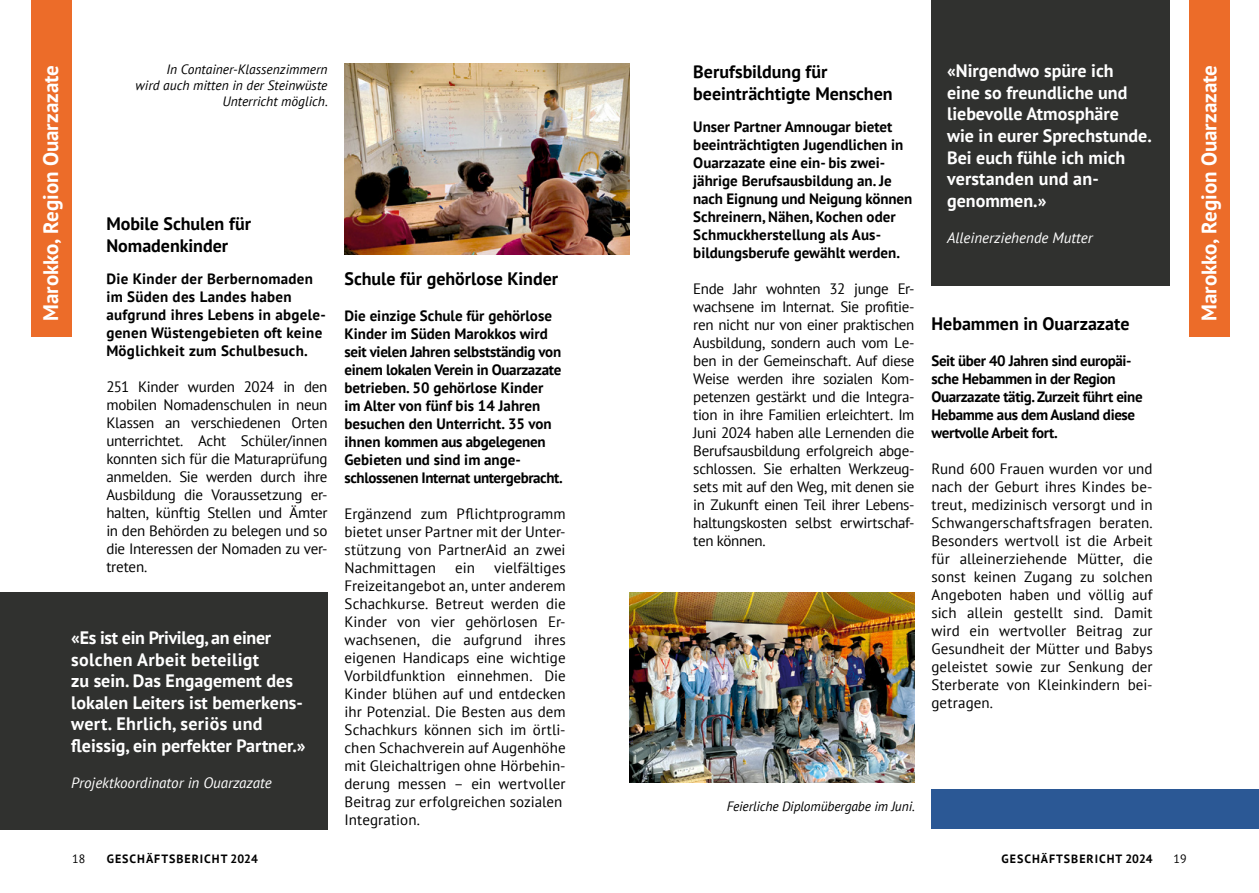
<style>
.page{position:relative;width:1259px;height:893px;background:#fff}
.page>*{position:absolute;margin:0;border:0;box-sizing:border-box;transform-origin:0 0}
.t1{font:700 21px "PT Sans";color:#fff}
.t2{font:700 18px/21.6px "PT Sans";color:#fff}
.t3{font:700 18px/21.6px "PT Sans";color:#000}
.t4{font:15px/18px "PT Sans";letter-spacing:.005em;color:#000;text-align:justify}
.t5{font:700 15px/18px "PT Sans";color:#000}
.t6{font:700 15px/18px "PT Sans";letter-spacing:-.025em;color:#000}
.t7{font:700 15px/18px "PT Sans";letter-spacing:.02em;color:#000}
.t8{font:italic 15px "PT Sans";color:#fff}
.t9{font:italic 13.5px/16.2px "PT Sans";color:#000;text-align:right}
.t10{font:700 12px "PT Sans";letter-spacing:.08em;color:#000}
.t11{font:12px "PT Sans";color:#000}
</style>
<div class="page">
<div style="left:1189px;top:0;width:40px;height:336px;background:#ec6c29"></div>
<div style="left:31px;top:0;width:40px;height:337px;background:#ec6c29"></div>
<img style="left:629px;top:592px;width:285px;height:191px">
<div style="left:0;top:592px;width:327px;height:237px;background:#30312f"></div>
<img style="left:344px;top:64px;width:285px;height:191px">
<div style="left:931px;top:789px;width:328px;height:39px;background:#2b5895"></div>
<div style="left:931px;top:0;width:238px;height:286px;background:#30312f"></div>
<p class="t9" style="left:136px;top:61px;width:194px">In Container-Klassenzimmern<br>wird auch mitten in der Steinwüste<br>Unterricht möglich.</p>
<p class="t2" style="left:947px;top:60px;width:206px">«Nirgendwo spüre ich<br>eine so freundliche und liebevolle Atmosphäre<br>wie in eurer Sprechstunde.<br>Bei euch fühle ich mich verstanden und an&shy;genommen.»</p>
<p class="t8" style="left:947px;top:228px;width:147px">Alleinerziehende Mutter</p>
<p class="t3" style="left:693px;top:61px;width:201px">Berufsbildung für beeinträchtigte Menschen</p>
<p class="t5" style="left:693px;top:118px;width:220px">Unser Partner Amnougar bietet beeinträchtigten Jugendlichen in<br>Ouarzazate eine ein- bis zwei&shy;jährige Berufsausbildung an. Je nach Eignung und Neigung können<br>Schreinern, Nähen, Kochen oder<br>Schmuckherstellung als Aus&shy;bildungsberufe gewählt werden.</p>
<p class="t4" style="left:693px;top:280px;width:223px">Ende Jahr wohnten 32 junge Er&shy;wachsene im Internat. Sie profitie&shy;ren nicht nur von einer praktischen Ausbildung, sondern auch vom Le&shy;ben in der Gemeinschaft. Auf diese Weise werden ihre sozialen Kom&shy;petenzen gestärkt und die Integra&shy;tion in ihre Familien erleichtert. Im Juni 2024 haben alle Lernenden die Berufsausbildung erfolgreich abge&shy;schlossen. Sie erhalten Werkzeug&shy;sets mit auf den Weg, mit denen sie in Zukunft einen Teil ihrer Lebens&shy;haltungskosten selbst erwirtschaf&shy;ten können.</p>
<h1 class="t1" style="left:37px;top:321px;width:258px;rotate:-90deg">Marokko, Region Ouarzazate</h1>
<h1 class="t1" style="left:1195px;top:321px;width:258px;rotate:-90deg">Marokko, Region Ouarzazate</h1>
<p class="t3" style="left:106px;top:213px;width:146px">Mobile Schulen für<br>Nomadenkinder</p>
<p class="t7" style="left:106px;top:270px;width:221px">Die Kinder der Berbernomaden im Süden des Landes haben aufgrund ihres Lebens in abgele&shy;genen Wüstengebieten oft keine<br>Möglichkeit zum Schulbesuch.</p>
<p class="t4" style="left:106px;top:378px;width:223px">251 Kinder wurden 2024 in den mobilen Nomadenschulen in neun Klassen an verschiedenen Orten unterrichtet. Acht Schüler/innen konnten sich für die Maturaprüfung anmelden. Sie werden durch ihre Ausbildung die Voraussetzung er&shy;halten, künftig Stellen und Ämter in den Behörden zu belegen und so die Interessen der Nomaden zu ver&shy;treten.</p>
<p class="t3" style="left:344px;top:267px;width:215px">Schule für gehörlose Kinder</p>
<p class="t5" style="left:344px;top:306px;width:220px">Die einzige Schule für gehörlose<br>Kinder im Süden Marokkos wird seit vielen Jahren selbstständig von einem lokalen Verein in Ouarzazate betrieben. 50 gehörlose Kinder im Alter von fünf bis 14 Jahren besuchen den Unterricht. 35 von ihnen kommen aus abgelegenen<br>Gebieten und sind im ange&shy;schlossenen Internat untergebracht.</p>
<p class="t4" style="left:344px;top:504px;width:223px">Ergänzend zum Pflichtprogramm bietet unser Partner mit der Unter&shy;stützung von PartnerAid an zwei Nachmittagen</p>
<p class="t3" style="left:931px;top:313px;width:200px">Hebammen in Ouarzazate</p>
<p class="t6" style="left:931px;top:352px;width:213px">Seit über 40 Jahren sind europäi&shy;sche Hebammen in der Region<br>Ouarzazate tätig. Zurzeit führt eine<br>Hebamme aus dem Ausland diese wertvolle Arbeit fort.</p>
<p class="t4" style="left:931px;top:460px;width:223px">Rund 600 Frauen wurden vor und nach der Geburt ihres Kindes be&shy;treut, medizinisch versorgt und in Schwangerschaftsfragen beraten.<br>Besonders wertvoll ist die Arbeit für alleinerziehende Mütter, die sonst keinen Zugang zu solchen Angeboten haben und völlig auf sich allein gestellt sind. Damit wird ein wertvoller Beitrag zur Gesundheit der Mütter und Babys geleistet sowie zur Senkung der Sterberate von Kleinkindern bei&shy;getragen.</p>
<p class="t4" style="left:344px;top:558px;width:223px;text-align:left;text-indent:150px">vielfältiges<br>Freizeitangebot an, unter anderem<br>Schachkurse. Betreut werden die<br>Kinder von vier gehörlosen Er&shy;wachsenen, die aufgrund ihres eigenen Handicaps eine wichtige<br>Vorbildfunktion einnehmen. Die<br>Kinder blühen auf und entdecken ihr Potenzial. Die Besten aus dem<br>Schachkurs können sich im örtli&shy;chen Schachverein auf Augenhöhe mit Gleichaltrigen ohne Hörbehin&shy;derung messen – ein wertvoller<br>Beitrag zur erfolgreichen sozialen<br>Integration.</p>
<p class="t4" style="left:455px;top:558px;width:21px">ein</p>
<p class="t2" style="left:71px;top:626px;width:236px">«Es ist ein Privileg, an einer solchen Arbeit beteiligt<br>zu sein. Das Engagement des lokalen Leiters ist bemerkens&shy;wert. Ehrlich, seriös und fleissig, ein perfekter Partner.»</p>
<p class="t8" style="left:71px;top:773px;width:202px">Projektkoordinator in Ouarzazate</p>
<p class="t9" style="left:726px;top:798px;width:190px">Feierliche Diplomübergabe im Juni.</p>
<p class="t11" style="left:72px;top:851px;width:15px">18</p>
<p class="t10" style="left:107px;top:850px;width:152px">GESCHÄFTSBERICHT 2024</p>
<p class="t10" style="left:1001px;top:850px;width:152px">GESCHÄFTSBERICHT 2024</p>
<p class="t11" style="left:1173px;top:851px;width:15px">19</p>
</div>
